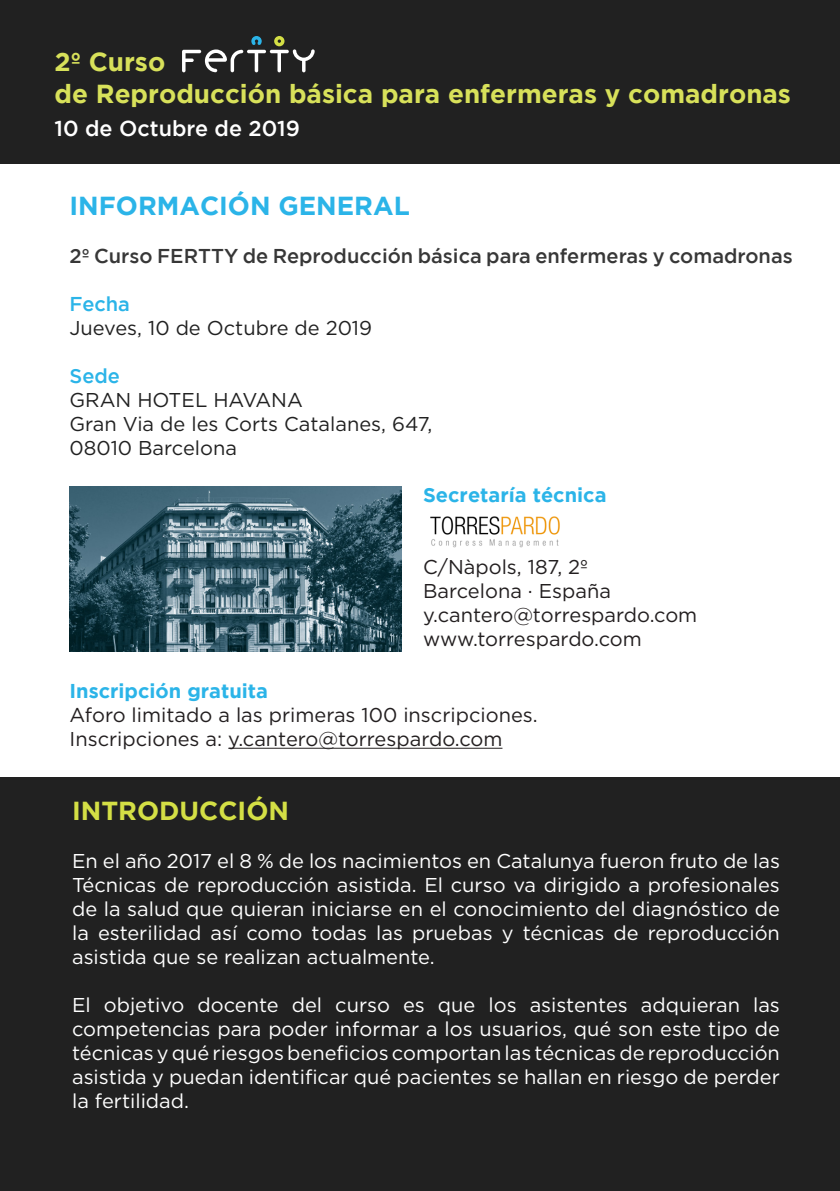
<style>
.page{position:relative;width:840px;height:1191px;background:#fff}
.page>*{position:absolute;margin:0;border:0;box-sizing:border-box;transform-origin:0 0}
.t1{font:700 26px/33px "Gotham";color:#d8e15a}
.t2{font:700 26px "Gotham";color:#2bb4e8}
.t3{font:700 26px "Gotham";color:#d4df45}
.t4{font:500 21.6px "Gotham";color:#fff}
.t5{font:20px/24px "Gotham";color:#fff;text-align:justify}
.t6{font:20px "Gotham";color:#231f20}
.t7{font:20px/24px "Gotham";color:#212121}
.t8{font:500 20px "Gotham";color:#373737}
.t9{font:700 20px "Gotham";color:#2bb4e8}
.t10{font:500 20px "Gotham";color:#2bb4e8}
</style>
<div class="page">
<div style="left:0;top:0;width:839px;height:163px;background:#212121"></div>
<svg style="left:182px;top:36px;width:132px;height:36px"></svg>
<div style="left:0;top:777px;width:839px;height:414px;background:#212121"></div>
<img style="left:69px;top:486px;width:332px;height:165px">
<hr style="left:228px;top:747px;width:274px;height:1px;background:#231f20">
<img style="left:430px;top:516px;width:130px;height:32px">
<h1 class="t1" style="left:54px;top:44px;width:737px">2º Curso<br>de Reproducción básica para enfermeras y comadronas</h1>
<p class="t4" style="left:54px;top:116px;width:247px">10 de Octubre de 2019</p>
<p class="t2" style="left:69px;top:191px;width:341px">INFORMACIÓN GENERAL</p>
<p class="t8" style="left:69px;top:245px;width:724px">2º Curso FERTTY de Reproducción básica para enfermeras y comadronas</p>
<p class="t10" style="left:69px;top:293px;width:62px">Fecha</p>
<p class="t7" style="left:69px;top:316px;width:304px">Jueves, 10 de Octubre de 2019</p>
<p class="t10" style="left:69px;top:365px;width:52px">Sede</p>
<p class="t7" style="left:69px;top:388px;width:364px">GRAN HOTEL HAVANA<br>Gran Via de les Corts Catalanes, 647,<br>08010 Barcelona</p>
<p class="t9" style="left:423px;top:484px;width:185px">Secretaría técnica</p>
<p class="t6" style="left:423px;top:554px;width:166px">C/Nàpols, 187, 2º</p>
<p class="t6" style="left:423px;top:578px;width:189px">Barcelona · España</p>
<p class="t6" style="left:423px;top:602px;width:275px">y.cantero@torrespardo.com</p>
<p class="t6" style="left:423px;top:626px;width:220px">www.torrespardo.com</p>
<p class="t9" style="left:69px;top:679px;width:200px">Inscripción gratuita</p>
<p class="t6" style="left:69px;top:702px;width:469px">Aforo limitado a las primeras 100 inscripciones.</p>
<p class="t6" style="left:69px;top:726px;width:434px">Inscripciones a: y.cantero@torrespardo.com</p>
<p class="t3" style="left:72px;top:796px;width:218px">INTRODUCCIÓN</p>
<p class="t5" style="left:72px;top:849px;width:709px">En el año 2017 el 8 % de los nacimientos en Catalunya fueron fruto de las Técnicas de reproducción asistida. El curso va dirigido a profesionales de la salud que quieran iniciarse en el conocimiento del diagnóstico de la esterilidad así como todas las pruebas y técnicas de reproducción asistida que se realizan actualmente.</p>
<p class="t5" style="left:72px;top:993px;width:709px">El objetivo docente del curso es que los asistentes adquieran las competencias para poder informar a los usuarios, qué son este tipo de técnicas y qué riesgos beneficios comportan las técnicas de reproducción asistida y puedan identificar qué pacientes se hallan en riesgo de perder la fertilidad.</p>
</div>
